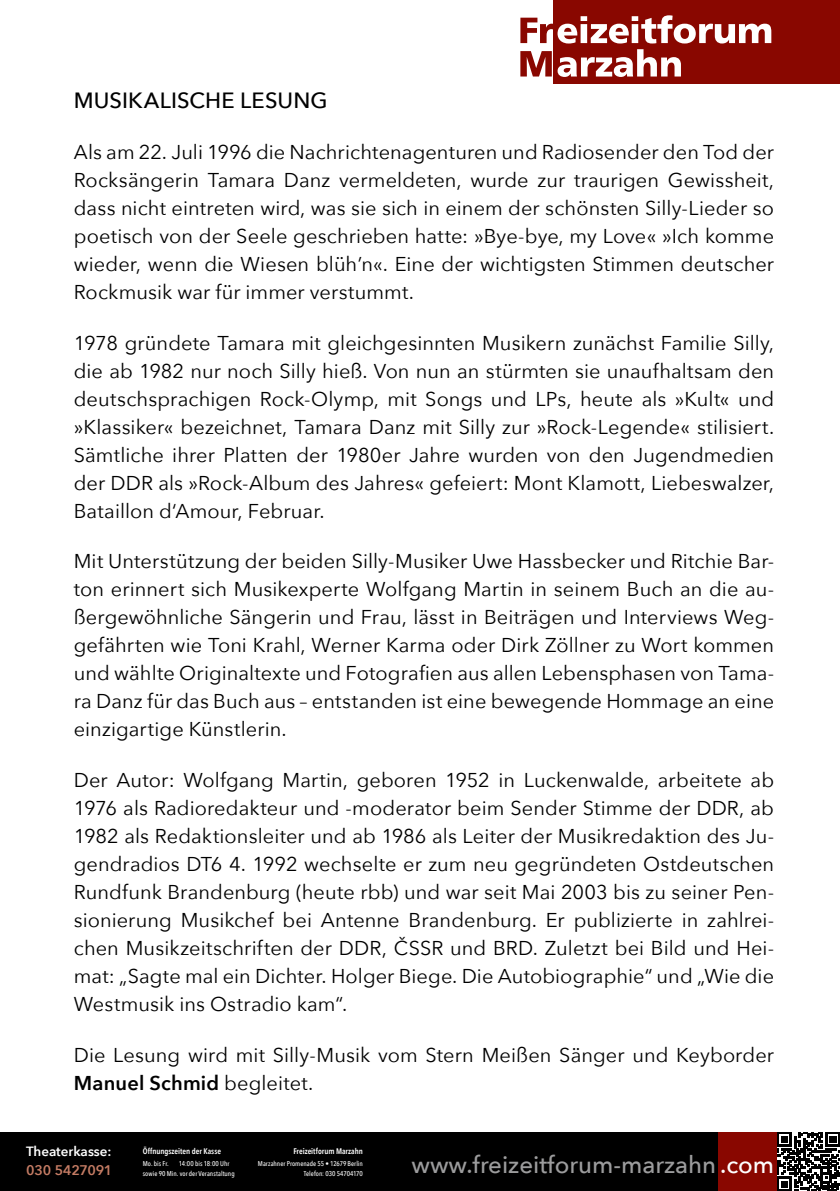
<style>
.page{position:relative;width:840px;height:1191px;background:#fff}
.page>*{position:absolute;margin:0;border:0;box-sizing:border-box;transform-origin:0 0}
.t1{font:500 24px "Avenir Next";color:#9c9c9d}
.t2{font:500 22px "Avenir Next";letter-spacing:.005em;color:#000}
.t3{font:20px/28px "Avenir Next";letter-spacing:.005em;color:#000;text-align:justify}
.t4{font:600 14px "Avenir Next";letter-spacing:-.015em;color:#c57c64}
.t5{font:600 13.4px "Avenir Next";color:#fff}
.t6{font:600 8.2px "Avenir Next Condensed";color:#fff}
.t7{font:500 7px/10.2px "Avenir Next Condensed";letter-spacing:.005em;color:#fff}
.s1{font-weight:600}
.s2{color:#fff}
</style>
<div class="page">
<div style="left:0;top:1132px;width:725px;height:59px;background:#000"></div>
<div style="left:718px;top:1132px;width:58px;height:59px;background:#890700"></div>
<svg style="left:776px;top:1132px;width:63px;height:59px"></svg>
<div style="left:553px;top:0;width:286px;height:83px;background:#890700"></div>
<svg style="left:520px;top:15px;width:250px;height:62px"></svg>
<p class="t2" style="left:74px;top:82px;width:255px">MUSIKALISCHE LESUNG</p>
<p class="t3" style="left:74px;top:137px;width:701px">Als am 22. Juli 1996 die Nachrichtenagenturen und Radiosender den Tod der Rocksängerin Tamara Danz vermeldeten, wurde zur traurigen Gewissheit, dass nicht eintreten wird, was sie sich in einem der schönsten Silly-Lieder so poetisch von der Seele geschrieben hatte: »Bye-bye, my Love« »Ich komme wieder, wenn die Wiesen blüh’n«. Eine der wichtigsten Stimmen deutscher Rockmusik war für immer verstummt.</p>
<p class="t3" style="left:74px;top:328px;width:701px">1978 gründete Tamara mit gleichgesinnten Musikern zunächst Familie Silly, die ab 1982 nur noch Silly hieß. Von nun an stürmten sie unaufhaltsam den deutschsprachigen Rock-Olymp, mit Songs und LPs, heute als »Kult« und »Klassiker« bezeichnet, Tamara Danz mit Silly zur »Rock-Legende« stilisiert.<br>Sämtliche ihrer Platten der 1980er Jahre wurden von den Jugendmedien der DDR als »Rock-Album des Jahres« gefeiert: Mont Klamott, Liebeswalzer, Bataillon d‘Amour, Februar.</p>
<p class="t3" style="left:74px;top:546px;width:701px">Mit Unterstützung der beiden Silly-Musiker Uwe Hassbecker und Ritchie Bar&shy;ton erinnert sich Musikexperte Wolfgang Martin in seinem Buch an die au&shy;ßergewöhnliche Sängerin und Frau, lässt in Beiträgen und Interviews Weg&shy;gefährten wie Toni Krahl, Werner Karma oder Dirk Zöllner zu Wort kommen und wählte Originaltexte und Fotografien aus allen Lebensphasen von Tama&shy;ra Danz für das Buch aus – entstanden ist eine bewegende Hommage an eine einzigartige Künstlerin.</p>
<p class="t3" style="left:74px;top:765px;width:701px">Der Autor: Wolfgang Martin, geboren 1952 in Luckenwalde, arbeitete ab 1976 als Radioredakteur und -moderator beim Sender Stimme der DDR, ab 1982 als Redaktionsleiter und ab 1986 als Leiter der Musikredaktion des Ju&shy;gendradios DT6 4. 1992 wechselte er zum neu gegründeten Ostdeutschen Rundfunk Brandenburg (heute rbb) und war seit Mai 2003 bis zu seiner Pen&shy;sionierung Musikchef bei Antenne Brandenburg. Er publizierte in zahlrei&shy;chen Musikzeitschriften der DDR, ČSSR und BRD. Zuletzt bei Bild und Hei&shy;mat: „Sagte mal ein Dichter. Holger Biege. Die Autobiographie“ und „Wie die Westmusik ins Ostradio kam“.</p>
<p class="t3" style="left:74px;top:1040px;width:701px">Die Lesung wird mit Silly-Musik vom Stern Meißen Sänger und Keyborder<br><span class="s1">Manuel Schmid</span> begleitet.</p>
<p class="t5" style="left:26px;top:1140px;width:87px">Theaterkasse:</p>
<p class="t4" style="left:26px;top:1158px;width:88px">030 5427091</p>
<p class="t6" style="left:143px;top:1143px;width:80px">Öffnungszeiten der Kasse</p>
<p class="t7" style="left:143px;top:1158px;width:28px">Mo. bis Fr.</p>
<p class="t7" style="left:143px;top:1158px;width:93px;text-indent:36px">14:00 bis 18:00 Uhr sowie 90 Min. vor der Veranstaltung</p>
<p class="t6" style="left:293px;top:1144px;width:71px">Freizeitforum Marzahn</p>
<p class="t7" style="left:258px;top:1158px;width:106px;text-align:right">Marzahner Promenade 55 • 12679 Berlin<br>Telefon: 030 54704170</p>
<p class="t1" style="left:411px;top:1143px;width:364px">www.freizeitforum-marzahn <span class="s2">.com</span></p>
</div>
